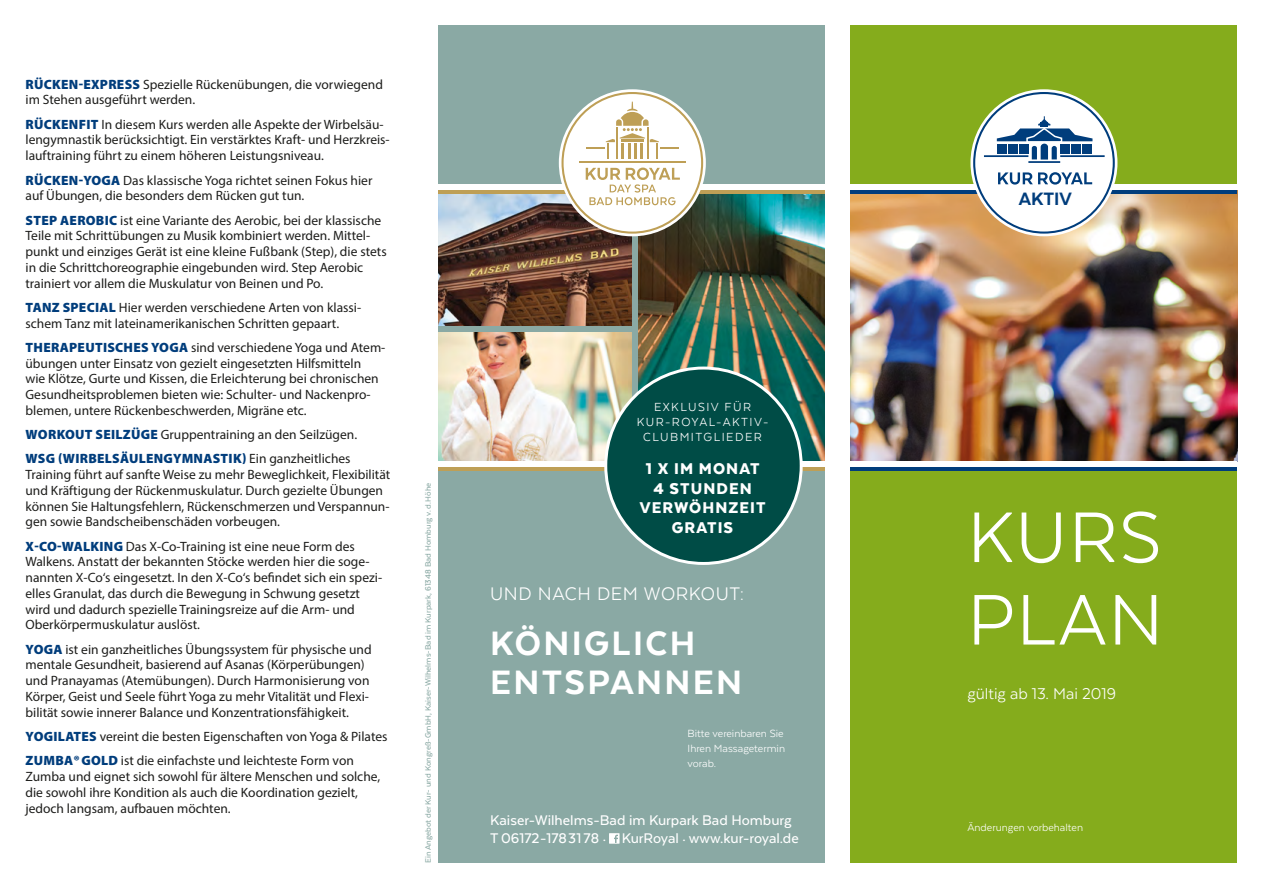
<style>
.page{position:relative;width:1263px;height:893px;background:#fff}
.page>*{position:absolute;margin:0;border:0;box-sizing:border-box;transform-origin:0 0}
.t1{font:82.5px/82.5px "Texta";letter-spacing:.02em;color:#fff}
.t2{font:800 39px/39px "Texta";letter-spacing:.06em;color:#fff}
.t3{font:21px "Texta";letter-spacing:.03em;color:#fff}
.t4{font:800 20.7px "Texta Alt";color:#003d7c}
.t5{font:900 18px/19.5px "Texta";letter-spacing:.06em;color:#fff;text-align:center}
.t6{font:18px "Texta";color:#fff}
.t7{font:500 16.2px/18.1px "Texta";color:#fff}
.t8{font:13.5px/15.8px "Myriad Pro";color:#1d1d1b}
.t9{font:13.5px/15px "Texta";letter-spacing:.11em;color:#fff;text-align:center}
.t10{font:12px/15px "Texta";color:#fff;text-align:justify}
.t11{font:500 9px "Texta";color:#8aa9a4}
.s1{font-weight:900;color:#003d7c}
</style>
<div class="page">
<img style="left:637px;top:193px;width:188px;height:268px">
<img style="left:438px;top:193px;width:194px;height:268px">
<div style="left:850px;top:26px;width:387px;height:837px;background:#85ac1c"></div>
<img style="left:850px;top:193px;width:387px;height:268px">
<div style="left:438px;top:465px;width:387px;height:398px;background:#8aa9a4"></div>
<div style="left:438px;top:26px;width:387px;height:167px;background:#8aa9a4"></div>
<svg style="left:609px;top:833px;width:10px;height:11px"></svg>
<div style="left:438px;top:463px;width:387px;height:8px;background:#be9f56"></div>
<div style="left:438px;top:461px;width:387px;height:6px;background:#fff"></div>
<div style="left:850px;top:463px;width:387px;height:8px;background:#003d7c"></div>
<div style="left:850px;top:461px;width:387px;height:6px;background:#fff"></div>
<div style="left:439px;top:186px;width:386px;height:7px;background:#be9f56"></div>
<div style="left:439px;top:184px;width:386px;height:6px;background:#fff"></div>
<div style="left:850px;top:186px;width:387px;height:7px;background:#003d7c"></div>
<div style="left:850px;top:184px;width:387px;height:6px;background:#fff"></div>
<div style="left:438px;top:326px;width:194px;height:5px;background:#8aa9a4"></div>
<svg style="left:970px;top:89px;width:147px;height:147px"></svg>
<svg style="left:973px;top:92px;width:142px;height:142px"></svg>
<div style="left:975px;top:94px;width:138px;height:138px;background:#fff;border-radius:50%"></div>
<svg style="left:998px;top:172px;width:94px;height:13px"></svg>
<svg style="left:997px;top:116px;width:95px;height:44px"></svg>
<hr style="left:1028px;top:161px;width:32px;height:2px;background:#003d7c">
<div style="left:997px;top:144px;width:9px;height:9px;background:#003d7c"></div>
<div style="left:1008px;top:144px;width:9px;height:9px;background:#003d7c"></div>
<div style="left:1019px;top:144px;width:9px;height:9px;background:#003d7c"></div>
<div style="left:1060px;top:144px;width:9px;height:9px;background:#003d7c"></div>
<hr style="left:1060px;top:155px;width:45px;height:2px;background:#003d7c">
<div style="left:1071px;top:144px;width:10px;height:9px;background:#003d7c"></div>
<div style="left:1082px;top:144px;width:10px;height:9px;background:#003d7c"></div>
<hr style="left:984px;top:155px;width:44px;height:2px;background:#003d7c">
<div style="left:632px;top:225px;width:5px;height:195px;background:#8aa9a4"></div>
<svg style="left:559px;top:89px;width:147px;height:147px"></svg>
<svg style="left:561px;top:92px;width:142px;height:142px"></svg>
<div style="left:564px;top:94px;width:137px;height:138px;background:#fff;border-radius:50%"></div>
<svg style="left:586px;top:168px;width:94px;height:37px"></svg>
<hr style="left:579px;top:161px;width:106px;height:2px;background:#be9f56">
<svg style="left:586px;top:102px;width:93px;height:56px"></svg>
<div style="left:606px;top:368px;width:195px;height:195px;background:#004c46;border-radius:50%"></div>
<p class="t8" style="left:26px;top:76px;width:359px"><span class="s1">RÜCKEN-EXPRESS</span> Spezielle Rückenübungen, die vorwiegend im Stehen ausgeführt werden.</p>
<p class="t8" style="left:26px;top:116px;width:366px"><span class="s1">RÜCKENFIT</span> In diesem Kurs werden alle Aspekte der Wirbelsäu&shy;lengymnastik berücksichtigt. Ein verstärktes Kraft- und Herzkreis&shy;lauftraining führt zu einem höheren Leistungsniveau.</p>
<p class="t8" style="left:26px;top:172px;width:348px"><span class="s1">RÜCKEN-YOGA</span> Das klassische Yoga richtet seinen Fokus hier auf Übungen, die besonders dem Rücken gut tun.</p>
<p class="t8" style="left:26px;top:212px;width:363px"><span class="s1">STEP AEROBIC</span> ist eine Variante des Aerobic, bei der klassische Teile mit Schrittübungen zu Musik kombiniert werden. Mittel&shy;punkt und einziges Gerät ist eine kleine Fußbank (Step), die stets in die Schrittchoreographie eingebunden wird. Step Aerobic trainiert vor allem die Muskulatur von Beinen und Po.</p>
<p class="t8" style="left:26px;top:299px;width:337px"><span class="s1">TANZ SPECIAL</span> Hier werden verschiedene Arten von klassi&shy;schem Tanz mit lateinamerikanischen Schritten gepaart.</p>
<p class="t8" style="left:26px;top:339px;width:361px"><span class="s1">THERAPEUTISCHES YOGA</span> sind verschiedene Yoga und Atem&shy;übungen unter Einsatz von gezielt eingesetzten Hilfsmitteln<br>wie Klötze, Gurte und Kissen, die Erleichterung bei chronischen Gesundheitsproblemen bieten wie: Schulter- und Nackenpro&shy;blemen, untere Rückenbeschwerden, Migräne etc.</p>
<p class="t8" style="left:26px;top:422px;width:333px;line-height:24.3px"><span class="s1">WORKOUT SEILZÜGE</span> Gruppentraining an den Seilzügen.<br><span class="s1">WSG (WIRBELSÄULENGYMNASTIK)</span> Ein ganzheitliches</p>
<p class="t8" style="left:26px;top:466px;width:366px">Training führt auf sanfte Weise zu mehr Beweglichkeit, Flexibilität und Kräftigung der Rückenmuskulatur. Durch gezielte Übungen können Sie Haltungsfehlern, Rückenschmerzen und Verspannun&shy;gen sowie Bandscheibenschäden vorbeugen.</p>
<p class="t8" style="left:26px;top:538px;width:358px"><span class="s1">X-CO-WALKING</span> Das X-Co-Training ist eine neue Form des Walkens. Anstatt der bekannten Stöcke werden hier die soge&shy;nannten X-Co‘s eingesetzt. In den X-Co‘s befindet sich ein spezi&shy;elles Granulat, das durch die Bewegung in Schwung gesetzt wird und dadurch spezielle Trainingsreize auf die Arm- und Oberkörpermuskulatur auslöst.</p>
<p class="t8" style="left:26px;top:641px;width:348px"><span class="s1">YOGA</span> ist ein ganzheitliches Übungssystem für physische und mentale Gesundheit, basierend auf Asanas (Körperübungen) und Pranayamas (Atemübungen). Durch Harmonisierung von Körper, Geist und Seele führt Yoga zu mehr Vitalität und Flexi&shy;bilität sowie innerer Balance und Konzentrationsfähigkeit.</p>
<p class="t8" style="left:26px;top:724px;width:363px;line-height:24.3px"><span class="s1">YOGILATES</span> vereint die besten Eigenschaften von Yoga &amp; Pilates<br><span class="s1">ZUMBA®GOLD</span> ist die einfachste und leichteste Form von</p>
<p class="t8" style="left:26px;top:768px;width:356px">Zumba und eignet sich sowohl für ältere Menschen und solche, die sowohl ihre Kondition als auch die Koordination gezielt, jedoch langsam, aufbauen möchten.</p>
<p class="t11" style="left:423px;top:863px;width:382px;rotate:-90deg">Ein Angebot der Kur- und Kongreß-GmbH, Kaiser-Wilhelms-Bad im Kurpark, 61348 Bad Homburg v.d.Höhe</p>
<p class="t9" style="left:637px;top:400px;width:133px">EXKLUSIV FÜR<br>KUR-ROYAL-AKTIV-<br>CLUBMITGLIEDER</p>
<h3 class="t5" style="left:640px;top:459px;width:127px">1 X IM MONAT<br>4 STUNDEN<br>VERWÖHNZEIT<br>GRATIS</h3>
<h3 class="t3" style="left:490px;top:582px;width:256px">UND NACH DEM WORKOUT:</h3>
<h2 class="t2" style="left:490px;top:623px;width:254px">KÖNIGLICH<br>ENTSPANNEN</h2>
<p class="t10" style="left:688px;top:725px;width:99px">Bitte vereinbaren Sie Ihren Massagetermin vorab.</p>
<p class="t7" style="left:490px;top:811px;width:310px">Kaiser-Wilhelms-Bad im Kurpark Bad Homburg<br>T 06172 - 178 31 78 . KurRoyal . www.kur-royal.de</p>
<h3 class="t4" style="left:1019px;top:188px;width:55px">AKTIV</h3>
<h1 class="t1" style="left:967px;top:495px;width:197px">KURS<br>PLAN</h1>
<h3 class="t6" style="left:967px;top:684px;width:150px">gültig ab 13. Mai 2019</h3>
<p class="t10" style="left:967px;top:819px;width:117px">Änderungen vorbehalten</p>
</div>
